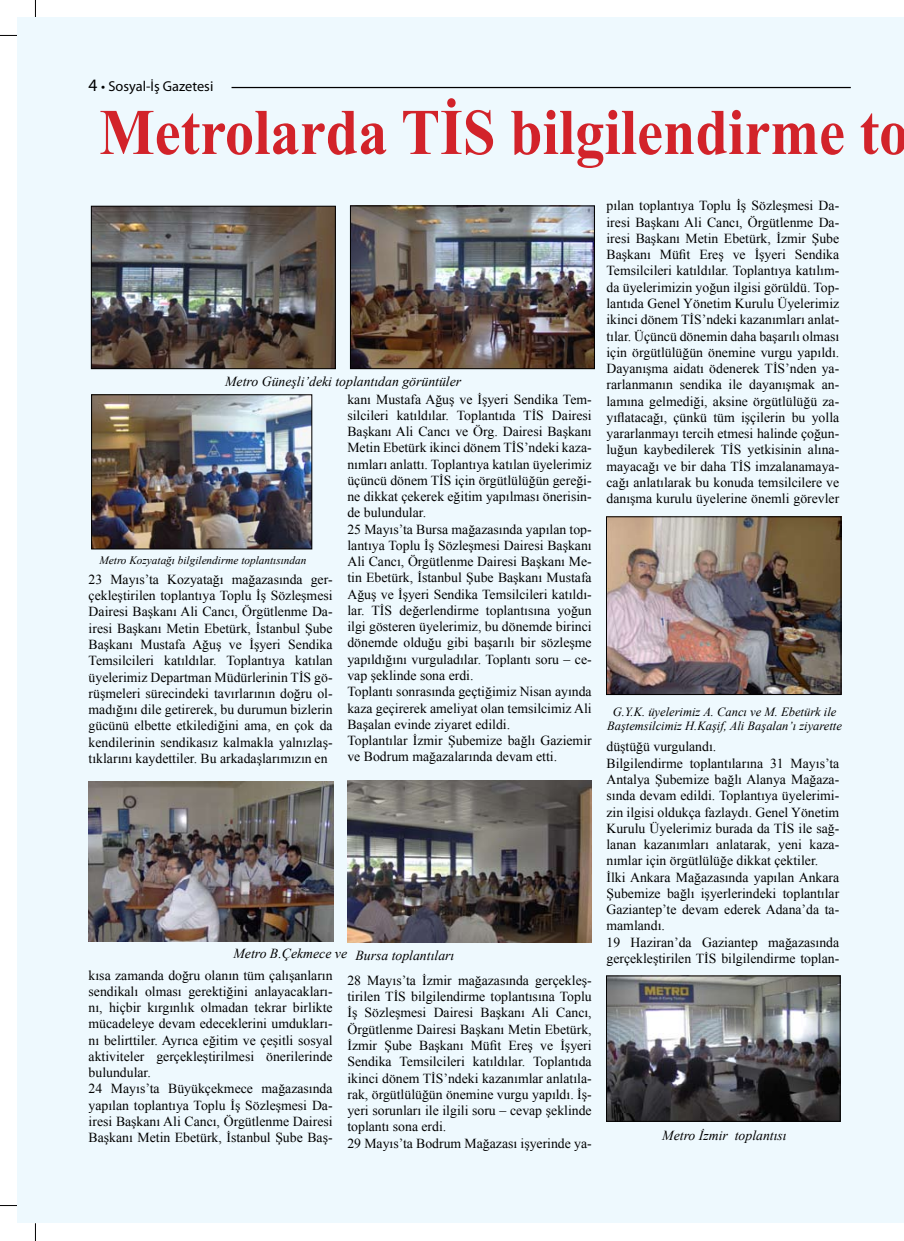
<style>
.page{position:relative;width:904px;height:1241px;background:#fff}
.page>*{position:absolute;margin:0;border:0;box-sizing:border-box;transform-origin:0 0}
.t1{font:700 65px "Times New Roman";color:#d2232a;scale:.9 1}
.t2{font:14.38px "Myriad Pro";color:#000}
.t3{font:13.75px/16.2px "Times New Roman";color:#000}
.t4{font:italic 13.75px "Times New Roman";color:#000}
.t5{font:italic 12.5px/13.8px "Times New Roman";color:#000;text-align:center}
.t6{font:italic 11.25px "Times New Roman";color:#000}
.s1{font-size:17.5px}
</style>
<div class="page">
<svg style="left:0;top:35px;width:18px;height:1px"></svg>
<svg style="left:35px;top:0;width:1px;height:18px"></svg>
<svg style="left:35px;top:1222px;width:1px;height:18px"></svg>
<svg style="left:0;top:1205px;width:18px;height:1px"></svg>
<div style="left:18px;top:18px;width:886px;height:1204px;background:#eef9fe"></div>
<hr style="left:231px;top:87px;width:619px;height:1px;background:#000">
<img style="left:93px;top:208px;width:241px;height:159px">
<div style="left:91px;top:206px;width:245px;height:163px;border:1px solid #000"></div>
<img style="left:352px;top:207px;width:240px;height:160px">
<div style="left:350px;top:205px;width:244px;height:164px;border:1px solid #000"></div>
<img style="left:93px;top:396px;width:217px;height:151px">
<div style="left:91px;top:394px;width:221px;height:155px;border:1px solid #000"></div>
<img style="left:89px;top:781px;width:244px;height:160px">
<img style="left:347px;top:780px;width:244px;height:162px">
<img style="left:608px;top:518px;width:231px;height:174px">
<div style="left:606px;top:516px;width:235px;height:178px;border:1px solid #000"></div>
<img style="left:608px;top:977px;width:230px;height:142px">
<div style="left:606px;top:975px;width:234px;height:146px;border:1px solid #000"></div>
<p class="t2" style="left:89px;top:78px;width:126px"><span class="s1">4</span> • Sosyal-İş Gazetesi</p>
<h1 class="t1" style="left:99px;top:87px;width:900px">Metrolarda TİS bilgilendirme to</h1>
<p class="t4" style="left:225px;top:371px;width:237px">Metro Güneşli’deki toplantıdan görüntüler</p>
<p class="t6" style="left:99px;top:552px;width:208px">Metro Kozyatağı bilgilendirme toplantısından</p>
<p class="t3" style="left:89px;top:571px;width:245px;text-align:justify">23 Mayıs’ta Kozyatağı mağazasında ger&shy;çekleştirilen toplantıya Toplu İş Sözleşmesi Dairesi Başkanı Ali Cancı, Örgütlenme Da&shy;iresi Başkanı Metin Ebetürk, İstanbul Şube Başkanı Mustafa Ağuş ve İşyeri Sendika Temsilcileri katıldılar. Toplantıya katılan üyelerimiz Departman Müdürlerinin TİS gö&shy;rüşmeleri sürecindeki tavırlarının doğru ol&shy;madığını dile getirerek, bu durumun bizlerin gücünü elbette etkilediğini ama, en çok da kendilerinin sendikasız kalmakla yalnızlaş&shy;tıklarını kaydettiler. Bu arkadaşlarımızın en</p>
<p class="t3" style="left:347px;top:390px;width:246px">kanı Mustafa Ağuş ve İşyeri Sendika Tem&shy;silcileri katıldılar. Toplantıda TİS Dairesi Başkanı Ali Cancı ve Örg. Dairesi Başkanı Metin Ebetürk ikinci dönem TİS’ndeki kaza&shy;nımları anlattı. Toplantıya katılan üyelerimiz üçüncü dönem TİS için örgütlülüğün gereği&shy;ne dikkat çekerek eğitim yapılması önerisin&shy;de bulundular.<br>25 Mayıs’ta Bursa mağazasında yapılan top&shy;lantıya Toplu İş Sözleşmesi Dairesi Başkanı Ali Cancı, Örgütlenme Dairesi Başkanı Me&shy;tin Ebetürk, İstanbul Şube Başkanı Mustafa Ağuş ve İşyeri Sendika Temsilcileri katıldı&shy;lar. TİS değerlendirme toplantısına yoğun ilgi gösteren üyelerimiz, bu dönemde birinci dönemde olduğu gibi başarılı bir sözleşme yapıldığını vurguladılar. Toplantı soru – ce&shy;vap şeklinde sona erdi.<br>Toplantı sonrasında geçtiğimiz Nisan ayında kaza geçirerek ameliyat olan temsilcimiz Ali Başalan evinde ziyaret edildi.<br>Toplantılar İzmir Şubemize bağlı Gaziemir ve Bodrum mağazalarında devam etti.</p>
<p class="t4" style="left:233px;top:944px;width:115px">Metro B.Çekmece ve</p>
<p class="t4" style="left:355px;top:945px;width:100px">Bursa toplantıları</p>
<p class="t3" style="left:347px;top:971px;width:246px">28 Mayıs’ta İzmir mağazasında gerçekleş&shy;tirilen TİS bilgilendirme toplantısına Toplu İş Sözleşmesi Dairesi Başkanı Ali Cancı, Örgütlenme Dairesi Başkanı Metin Ebetürk, İzmir Şube Başkanı Müfit Ereş ve İşyeri Sendika Temsilcileri katıldılar. Toplantıda ikinci dönem TİS’ndeki kazanımlar anlatıla&shy;rak, örgütlülüğün önemine vurgu yapıldı. İş&shy;yeri sorunları ile ilgili soru – cevap şeklinde toplantı sona erdi.<br>29 Mayıs’ta Bodrum Mağazası işyerinde ya-</p>
<p class="t3" style="left:89px;top:966px;width:245px">kısa zamanda doğru olanın tüm çalışanların sendikalı olması gerektiğini anlayacakları&shy;nı, hiçbir kırgınlık olmadan tekrar birlikte mücadeleye devam edeceklerini umdukları&shy;nı belirttiler. Ayrıca eğitim ve çeşitli sosyal aktiviteler gerçekleştirilmesi önerilerinde bulundular.<br>24 Mayıs’ta Büyükçekmece mağazasında yapılan toplantıya Toplu İş Sözleşmesi Da&shy;iresi Başkanı Ali Cancı, Örgütlenme Dairesi Başkanı Metin Ebetürk, İstanbul Şube Baş-</p>
<p class="t3" style="left:606px;top:197px;width:234px;text-align:justify">pılan toplantıya Toplu İş Sözleşmesi Da&shy;iresi Başkanı Ali Cancı, Örgütlenme Da&shy;iresi Başkanı Metin Ebetürk, İzmir Şube Başkanı Müfit Ereş ve İşyeri Sendika Temsilcileri katıldılar. Toplantıya katılım&shy;da üyelerimizin yoğun ilgisi görüldü. Top&shy;lantıda Genel Yönetim Kurulu Üyelerimiz ikinci dönem TİS’ndeki kazanımları anlat&shy;tılar. Üçüncü dönemin daha başarılı olması için örgütlülüğün önemine vurgu yapıldı.<br>Dayanışma aidatı ödenerek TİS’nden ya&shy;rarlanmanın sendika ile dayanışmak an&shy;lamına gelmediği, aksine örgütlülüğü za&shy;yıflatacağı, çünkü tüm işçilerin bu yolla yararlanmayı tercih etmesi halinde çoğun&shy;luğun kaybedilerek TİS yetkisinin alına&shy;mayacağı ve bir daha TİS imzalanamaya&shy;cağı anlatılarak bu konuda temsilcilere ve danışma kurulu üyelerine önemli görevler</p>
<p class="t5" style="left:607px;top:704px;width:236px">G.Y.K. üyelerimiz A. Cancı ve M. Ebetürk ile<br>Baştemsilcimiz H.Kaşif, Ali Başalan’ı ziyarette</p>
<p class="t3" style="left:606px;top:738px;width:234px">düştüğü vurgulandı.<br>Bilgilendirme toplantılarına 31 Mayıs’ta Antalya Şubemize bağlı Alanya Mağaza&shy;sında devam edildi. Toplantıya üyelerimi&shy;zin ilgisi oldukça fazlaydı. Genel Yönetim Kurulu Üyelerimiz burada da TİS ile sağ&shy;lanan kazanımları anlatarak, yeni kaza&shy;nımlar için örgütlülüğe dikkat çektiler.<br>İlki Ankara Mağazasında yapılan Ankara Şubemize bağlı işyerlerindeki toplantılar Gaziantep’te devam ederek Adana’da ta&shy;mamlandı.<br>19 Haziran’da Gaziantep mağazasında gerçekleştirilen TİS bilgilendirme toplan-</p>
<p class="t4" style="left:662px;top:1126px;width:126px">Metro İzmir toplantısı</p>
</div>
